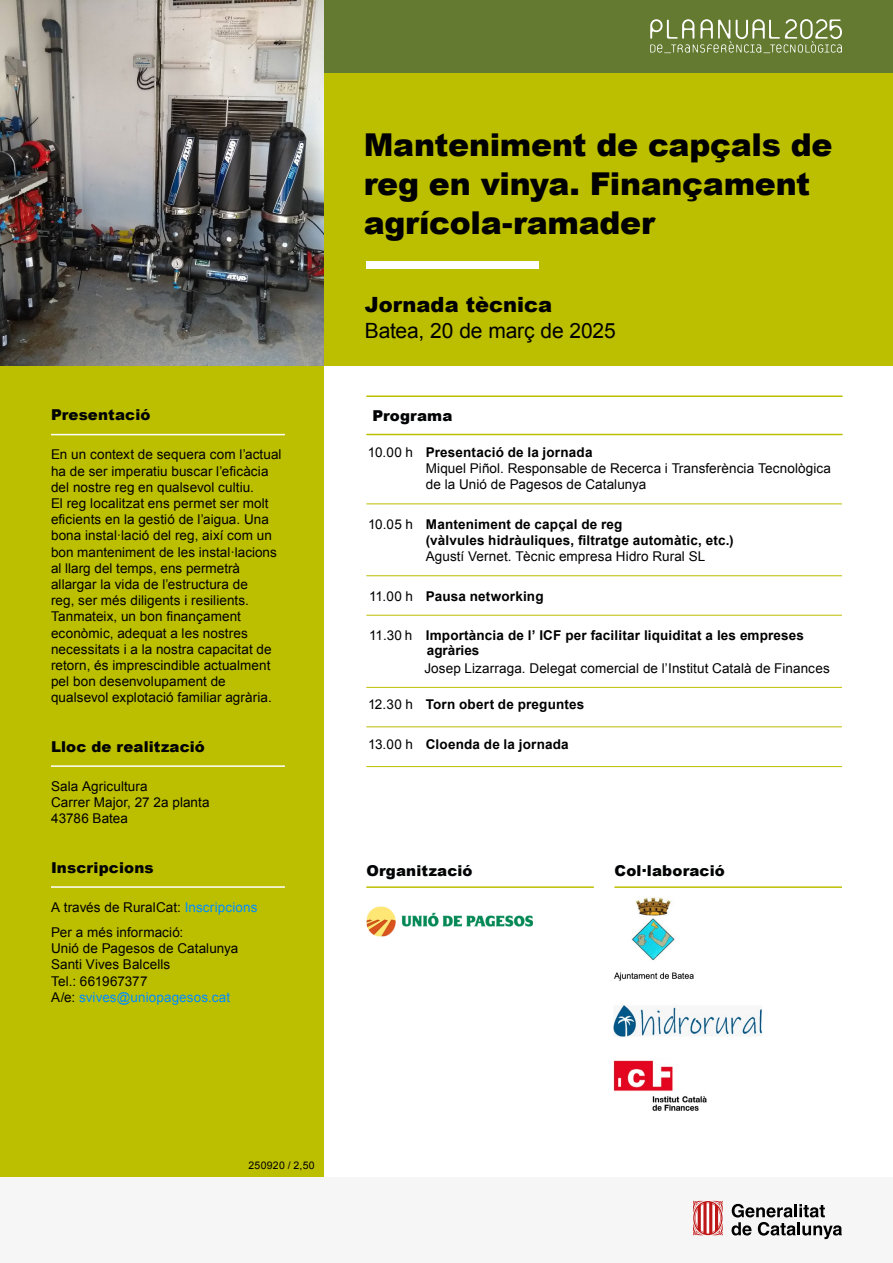
<style>
.page{position:relative;width:893px;height:1263px;background:#fff}
.page>*{position:absolute;margin:0;border:0;box-sizing:border-box;transform-origin:0 0}
.t1{font:900 31.5px/39px "Arial";letter-spacing:-.01em;color:#000}
.t2{font:21px "Arial";letter-spacing:-.005em;color:#000}
.t3{font:900 21px "Arial";letter-spacing:.005em;color:#000}
.t4{font:900 15px "Arial";letter-spacing:.01em;color:#020304}
.t5{font:13.5px/16.2px "Arial";letter-spacing:.005em;color:#000}
.t6{font:700 13.5px/16.2px "Arial";letter-spacing:.01em;color:#000}
.t7{font:10.5px "Arial";letter-spacing:.025em;color:#000}
.s1{color:#008dff}
.s2{font-weight:400}
</style>
<div class="page">
<div style="left:323px;top:0;width:570px;height:366px;background:#bcbf00"></div>
<div style="left:323px;top:0;width:570px;height:72px;background:#647a30"></div>
<svg style="left:650px;top:19px;width:192px;height:34px"></svg>
<div style="left:0;top:366px;width:323px;height:811px;background:#bcbf00"></div>
<div style="left:0;top:1177px;width:892px;height:86px;background:#f6f6f6"></div>
<svg style="left:693px;top:1200px;width:30px;height:35px"></svg>
<svg style="left:731px;top:1204px;width:111px;height:35px"></svg>
<div style="left:366px;top:261px;width:173px;height:7px;background:#fff"></div>
<img style="left:0;top:0;width:323px;height:366px">
<hr style="left:366px;top:395px;width:477px;height:2px;background:#bcbf00">
<hr style="left:366px;top:434px;width:477px;height:1px;background:#bcbf00">
<hr style="left:366px;top:504px;width:476px;height:1px;background:#bcbf00">
<hr style="left:366px;top:575px;width:476px;height:1px;background:#bcbf00">
<hr style="left:366px;top:615px;width:476px;height:1px;background:#bcbf00">
<hr style="left:366px;top:687px;width:476px;height:1px;background:#bcbf00">
<hr style="left:366px;top:726px;width:476px;height:1px;background:#bcbf00">
<hr style="left:366px;top:766px;width:476px;height:1px;background:#bcbf00">
<hr style="left:614px;top:886px;width:228px;height:2px;background:#bcbf00">
<hr style="left:366px;top:886px;width:228px;height:2px;background:#bcbf00">
<hr style="left:51px;top:434px;width:234px;height:1px;background:#fff">
<hr style="left:51px;top:765px;width:234px;height:2px;background:#fff">
<hr style="left:51px;top:886px;width:234px;height:2px;background:#fff">
<img style="left:366px;top:906px;width:167px;height:31px">
<img style="left:614px;top:1005px;width:149px;height:32px">
<img style="left:614px;top:1060px;width:93px;height:51px">
<img style="left:614px;top:897px;width:80px;height:84px">
<p class="t4" style="left:51px;top:404px;width:101px">Presentació</p>
<p class="t5" style="left:51px;top:447px;width:232px">En un context de sequera com l’actual ha de ser imperatiu buscar l’eficàcia del nostre reg en qualsevol cultiu.<br>El reg localitzat ens permet ser molt eficients en la gestió de l’aigua. Una bona instal·lació del reg, així com un bon manteniment de les instal·lacions al llarg del temps, ens permetrà allargar la vida de l’estructura de<br>reg, ser més diligents i resilients.<br>Tanmateix, un bon finançament econòmic, adequat a les nostres necessitats i a la nostra capacitat de retorn, és imprescindible actualment pel bon desenvolupament de qualsevol explotació familiar agrària.</p>
<p class="t4" style="left:51px;top:736px;width:155px">Lloc de realització</p>
<p class="t5" style="left:51px;top:778px;width:160px">Sala Agricultura<br>Carrer Major, 27 2a planta<br>43786 Batea</p>
<p class="t4" style="left:51px;top:857px;width:104px">Inscripcions</p>
<p class="t5" style="left:51px;top:894px;width:208px;line-height:25.2px">A través de RuralCat: <span class="s1">Inscripcions<br></span>Per a més informació:</p>
<p class="t5" style="left:51px;top:940px;width:189px">Unió de Pagesos de Catalunya<br>Santi Vives Balcells<br>Tel.: 661967377<br>A/e: <span class="s1">svives@uniopagesos.cat</span></p>
<h1 class="t1" style="left:364px;top:124px;width:470px">Manteniment de capçals de reg en vinya. Finançament agrícola-ramader</h1>
<h2 class="t3" style="left:365px;top:289px;width:189px">Jornada tècnica</h2>
<h3 class="t2" style="left:365px;top:316px;width:252px">Batea, 20 de març de 2025</h3>
<h4 class="t4" style="left:372px;top:404px;width:82px">Programa</h4>
<p class="t6" style="left:368px;top:444px;width:226px"><span class="s2">10.00 h</span> Presentació de la jornada</p>
<p class="t5" style="left:426px;top:460px;width:407px">Miquel Piñol. Responsable de Recerca i Transferència Tecnològica de la Unió de Pagesos de Catalunya</p>
<p class="t6" style="left:426px;top:516px;width:309px;text-indent:-58px"><span class="s2">10.05 h</span> Manteniment de capçal de reg<br>(vàlvules hidràuliques, filtratge automàtic, etc.)</p>
<p class="t5" style="left:426px;top:548px;width:281px">Agustí Vernet. Tècnic empresa Hidro Rural SL</p>
<p class="t6" style="left:369px;top:588px;width:176px"><span class="s2">11.00 h</span> Pausa networking</p>
<p class="t6" style="left:369px;top:627px;width:436px"><span class="s2">11.30 h</span> Importància de l’ ICF per facilitar liquiditat a les empreses</p>
<p class="t5" style="left:424px;top:660px;width:407px">Josep Lizarraga. Delegat comercial de l’Institut Català de Finances</p>
<p class="t6" style="left:368px;top:697px;width:218px"><span class="s2">12.30 h</span> Torn obert de preguntes</p>
<p class="t6" style="left:368px;top:737px;width:202px"><span class="s2">13.00 h</span> Cloenda de la jornada</p>
<p class="t6" style="left:427px;top:642px;width:54px">agràries</p>
<p class="t4" style="left:366px;top:859px;width:108px">Organització</p>
<p class="t4" style="left:614px;top:859px;width:112px">Col·laboració</p>
<p class="t7" style="left:249px;top:1158px;width:68px">250920 / 2,50</p>
</div>
